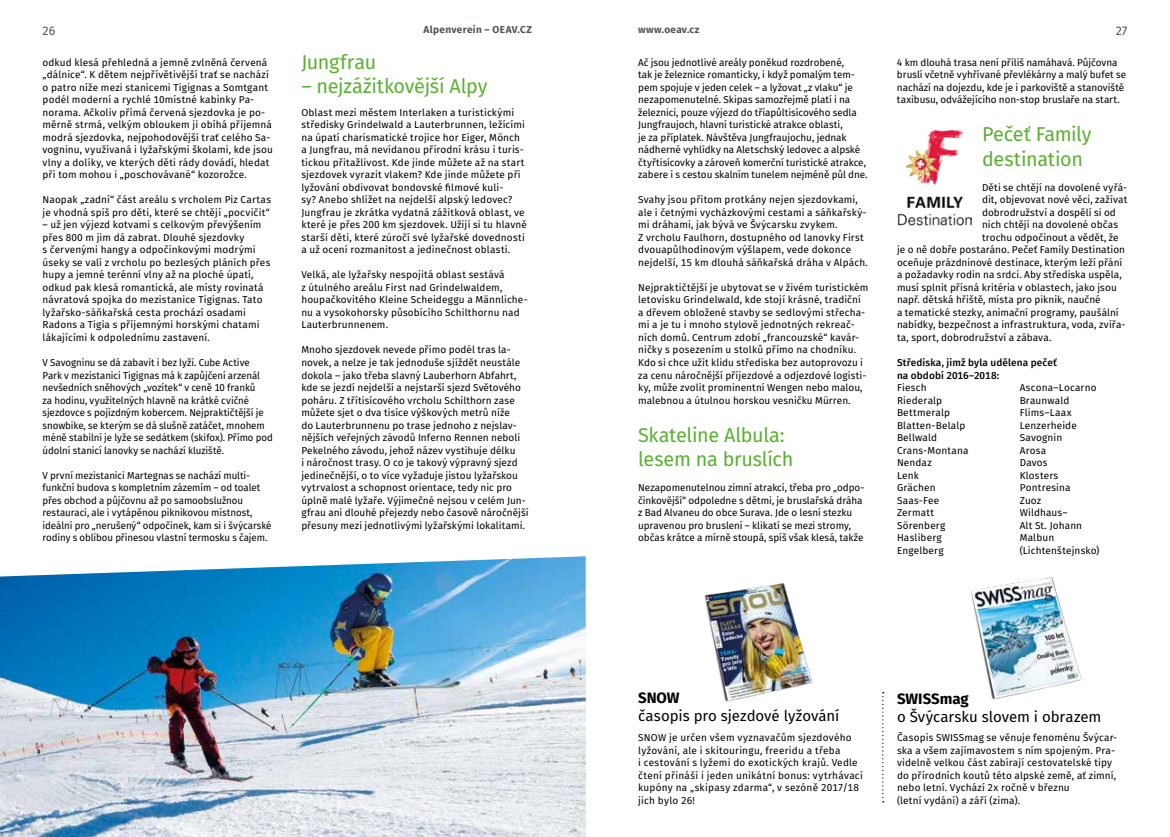
<style>
.page{position:relative;width:1170px;height:837px;background:#fff}
.page>*{position:absolute;margin:0;border:0;box-sizing:border-box;transform-origin:0 0}
.t1{font:20px/24px "Fira Sans";letter-spacing:-.015em;color:#5ab031}
.t2{font:15px "Fira Sans";letter-spacing:-.005em;color:#000}
.t3{font:700 15px "Fira Sans";letter-spacing:-.005em;color:#000}
.t4{font:12.5px "Fira Sans";color:#50535a}
.t5{font:10px/12.5px "Fira Sans";letter-spacing:.01em;color:#000}
.t6{font:500 10px/12.5px "Fira Sans";letter-spacing:.01em;color:#000}
.t7{font:700 10px "Fira Sans";letter-spacing:.035em;color:#50535a}
</style>
<div class="page">
<img style="left:0;top:556px;width:586px;height:280px">
<img style="left:897px;top:129px;width:74px;height:96px">
<svg style="left:882px;top:692px;width:1px;height:110px"></svg>
<img style="left:971px;top:577px;width:111px;height:123px">
<img style="left:704px;top:583px;width:109px;height:119px">
<p class="t4" style="left:43px;top:22px;width:14px">26</p>
<p class="t7" style="left:423px;top:22px;width:110px">Alpenverein – OEAV.CZ</p>
<p class="t7" style="left:638px;top:22px;width:63px">www.oeav.cz</p>
<p class="t4" style="left:1115px;top:22px;width:13px">27</p>
<p class="t5" style="left:43px;top:57px;width:232px">odkud klesá přehledná a jemně zvlněná červená „dálnice“. K dětem nejpřívětivější trať se nachází o patro níže mezi stanicemi Tigignas a Somtgant podél moderní a rychlé 10místné kabinky Pa&shy;norama. Ačkoliv přímá červená sjezdovka je po&shy;měrně strmá, velkým obloukem ji obíhá příjemná modrá sjezdovka, nejpohodovější trať celého Sa&shy;vogninu, využívaná i lyžařskými školami, kde jsou vlny a dolíky, ve kterých děti rády dovádí, hledat při tom mohou i „poschovávané“ kozorožce.</p>
<p class="t5" style="left:43px;top:194px;width:230px">Naopak „zadní“ část areálu s vrcholem Piz Cartas je vhodná spíš pro děti, které se chtějí „pocvičit“</p>
<p class="t5" style="left:43px;top:219px;width:229px">– už jen výjezd kotvami s celkovým převýšením přes 800 m jim dá zabrat. Dlouhé sjezdovky<br>s červenými hangy a odpočinkovými modrými úseky se valí z vrcholu po bezlesých pláních přes hupy a jemné terénní vlny až na ploché úpatí, odkud pak klesá romantická, ale místy rovinatá návratová spojka do mezistanice Tigignas. Tato lyžařsko-sáňkařská cesta prochází osadami Radons a Tigia s příjemnými horskými chatami lákajícími k odpolednímu zastavení.</p>
<p class="t5" style="left:43px;top:357px;width:232px">V Savogninu se dá zabavit i bez lyží. Cube Active<br>Park v mezistanici Tigignas má k zapůjčení arzenál nevšedních sněhových „vozítek“ v ceně 10 franků<br>za hodinu, využitelných hlavně na krátké cvičné sjezdovce s pojízdným kobercem. Nejpraktičtější je snowbike, se kterým se dá slušně zatáčet, mnohem méně stabilní je lyže se sedátkem (skifox). Přímo pod údolní stanicí lanovky se nachází kluziště.</p>
<p class="t5" style="left:43px;top:469px;width:230px">V první mezistanici Martegnas se nachází multi&shy;funkční budova s kompletním zázemím – od toalet přes obchod a půjčovnu až po samoobslužnou restauraci, ale i vytápěnou piknikovou místnost, ideální pro „nerušený“ odpočinek, kam si i švýcarské rodiny s oblibou přinesou vlastní termosku s čajem.</p>
<h1 class="t1" style="left:301px;top:51px;width:76px">Jungfrau</h1>
<h1 class="t1" style="left:301px;top:75px;width:187px">– nejzážitkovější Alpy</h1>
<p class="t5" style="left:301px;top:107px;width:227px">Oblast mezi městem Interlaken a turistickými středisky Grindelwald a Lauterbrunnen, ležícími na úpatí charismatické trojice hor Eiger, Mönch a Jungfrau, má nevídanou přírodní krásu i turis&shy;tickou přitažlivost. Kde jinde můžete až na start sjezdovek vyrazit vlakem? Kde jinde můžete při lyžování obdivovat bondovské filmové kuli-<br>sy? Anebo shlížet na nejdelší alpský ledovec?<br>Jungfrau je zkrátka vydatná zážitková oblast, ve které je přes 200 km sjezdovek. Užijí si tu hlavně starší děti, které zúročí své lyžařské dovednosti a už ocení rozmanitost a jedinečnost oblasti.</p>
<p class="t5" style="left:301px;top:269px;width:228px">Velká, ale lyžařsky nespojitá oblast sestává<br>z útulného areálu First nad Grindelwaldem, houpačkovitého Kleine Scheideggu a Männliche&shy;nu a vysokohorsky působícího Schilthornu nad Lauterbrunnenem.</p>
<p class="t5" style="left:301px;top:344px;width:229px">Mnoho sjezdovek nevede přímo podél tras la&shy;novek, a nelze je tak jednoduše sjíždět neustále dokola – jako třeba slavný Lauberhorn Abfahrt, kde se jezdí nejdelší a nejstarší sjezd Světového poháru. Z třítisícového vrcholu Schilthorn zase můžete sjet o dva tisíce výškových metrů níže<br>do Lauterbrunnenu po trase jednoho z nejslav&shy;nějších veřejných závodů Inferno Rennen neboli Pekelného závodu, jehož název vystihuje délku<br>i náročnost trasy. O co je takový výpravný sjezd jedinečnější, o to více vyžaduje jistou lyžařskou vytrvalost a schopnost orientace, tedy nic pro úplně malé lyžaře. Výjimečné nejsou v celém Jun&shy;gfrau ani dlouhé přejezdy nebo časově náročnější přesuny mezi jednotlivými lyžařskými lokalitami.</p>
<p class="t5" style="left:896px;top:57px;width:231px">4 km dlouhá trasa není příliš namáhavá. Půjčovna bruslí včetně vyhřívané převlékárny a malý bufet se nachází na dojezdu, kde je i parkoviště a stanoviště taxibusu, odvážejícího non-stop bruslaře na start.</p>
<h1 class="t1" style="left:981px;top:123px;width:111px;line-height:25px">Pečeť Family destination</h1>
<p class="t5" style="left:981px;top:182px;width:146px">Děti se chtějí na dovolené vyřá-</p>
<p class="t5" style="left:981px;top:194px;width:147px">dit, objevovat nové věci, zažívat</p>
<p class="t5" style="left:981px;top:207px;width:135px">dobrodružství a dospělí si od</p>
<p class="t5" style="left:981px;top:219px;width:137px">nich chtějí na dovolené občas</p>
<p class="t5" style="left:981px;top:232px;width:138px">trochu odpočinout a vědět, že</p>
<p class="t5" style="left:896px;top:244px;width:229px">je o ně dobře postaráno. Pečeť Family Destination</p>
<p class="t5" style="left:896px;top:257px;width:227px">oceňuje prázdninové destinace, kterým leží přání</p>
<p class="t5" style="left:896px;top:269px;width:226px">a požadavky rodin na srdci. Aby střediska uspěla,</p>
<p class="t5" style="left:896px;top:282px;width:221px">musí splnit přísná kritéria v oblastech, jako jsou</p>
<p class="t5" style="left:896px;top:294px;width:205px">např. dětská hřiště, místa pro piknik, naučné</p>
<p class="t5" style="left:896px;top:307px;width:223px">a tematické stezky, animační programy, paušální</p>
<p class="t5" style="left:896px;top:319px;width:230px">nabídky, bezpečnost a infrastruktura, voda, zvířa-</p>
<p class="t5" style="left:896px;top:332px;width:156px">ta, sport, dobrodružství a zábava.</p>
<p class="t6" style="left:896px;top:357px;width:161px">Střediska, jimž byla udělena pečeť na období 2016–2018:</p>
<p class="t5" style="left:896px;top:382px;width:73px">Fiesch<br>Riederalp<br>Bettmeralp<br>Blatten-Belalp<br>Bellwald<br>Crans-Montana<br>Nendaz<br>Lenk<br>Grächen<br>Saas-Fee<br>Zermatt<br>Sörenberg<br>Hasliberg<br>Engelberg</p>
<p class="t5" style="left:1019px;top:382px;width:81px">Ascona–Locarno<br>Braunwald<br>Flims–Laax<br>Lenzerheide<br>Savognin<br>Arosa<br>Davos<br>Klosters<br>Pontresina<br>Zuoz<br>Wildhaus–<br>Alt St. Johann<br>Malbun (Lichtenštejnsko)</p>
<p class="t5" style="left:638px;top:57px;width:231px">Ač jsou jednotlivé areály poněkud rozdrobené,<br>tak je železnice romanticky, i když pomalým tem&shy;pem spojuje v jeden celek – a lyžovat „z vlaku“ je nezapomenutelné. Skipas samozřejmě platí i na železnici, pouze výjezd do tříapůltisícového sedla Jungfraujoch, hlavní turistické atrakce oblasti,<br>je za příplatek. Návštěva Jungfraujochu, jednak nádherné vyhlídky na Aletschský ledovec a alpské čtyřtisícovky a zároveň komerční turistické atrakce, zabere i s cestou skalním tunelem nejméně půl dne.</p>
<p class="t5" style="left:638px;top:194px;width:231px">Svahy jsou přitom protkány nejen sjezdovkami, ale i četnými vycházkovými cestami a sáňkařský&shy;mi dráhami, jak bývá ve Švýcarsku zvykem.<br>Z vrcholu Faulhorn, dostupného od lanovky First dvouapůlhodinovým výšlapem, vede dokonce nejdelší, 15 km dlouhá sáňkařská dráha v Alpách.</p>
<p class="t5" style="left:638px;top:282px;width:232px">Nejpraktičtější je ubytovat se v živém turistickém letovisku Grindelwald, kde stojí krásné, tradiční a dřevem obložené stavby se sedlovými střecha&shy;mi a je tu i mnoho stylově jednotných rekreač&shy;ních domů. Centrum zdobí „francouzské“ kavár&shy;ničky s posezením u stolků přímo na chodníku.<br>Kdo si chce užít klidu střediska bez autoprovozu i za cenu náročnější příjezdové a odjezdové logisti&shy;ky, může zvolit prominentní Wengen nebo malou, malebnou a útulnou horskou vesničku Mürren.</p>
<h1 class="t1" style="left:638px;top:424px;width:157px">Skateline Albula: lesem na bruslích</h1>
<p class="t5" style="left:638px;top:482px;width:228px">Nezapomenutelnou zimní atrakcí, třeba pro „odpo&shy;činkovější“ odpoledne s dětmi, je bruslařská dráha z Bad Alvaneu do obce Surava. Jde o lesní stezku upravenou pro bruslení – klikatí se mezi stromy, občas krátce a mírně stoupá, spíš však klesá, takže</p>
<h2 class="t3" style="left:638px;top:687px;width:43px">SNOW</h2>
<h2 class="t2" style="left:638px;top:705px;width:203px">časopis pro sjezdové lyžování</h2>
<p class="t5" style="left:638px;top:732px;width:226px">SNOW je určen všem vyznavačům sjezdového lyžování, ale i skitouringu, freeridu a třeba<br>i cestování s lyžemi do exotických krajů. Vedle čtení přináší i jeden unikátní bonus: vytrhávací kupóny na „skipasy zdarma“, v sezóně 2017/18 jich bylo 26!</p>
<h2 class="t3" style="left:896px;top:688px;width:73px">SWISSmag</h2>
<h2 class="t2" style="left:896px;top:706px;width:206px">o Švýcarsku slovem i obrazem</h2>
<p class="t5" style="left:896px;top:732px;width:222px">Časopis SWISSmag se věnuje fenoménu Švýcar&shy;ska a všem zajímavostem s ním spojeným. Pra&shy;videlně velkou část zabírají cestovatelské tipy do přírodních koutů této alpské země, ať zimní, nebo letní. Vychází 2x ročně v březnu<br>(letní vydání) a září (zima).</p>
</div>
